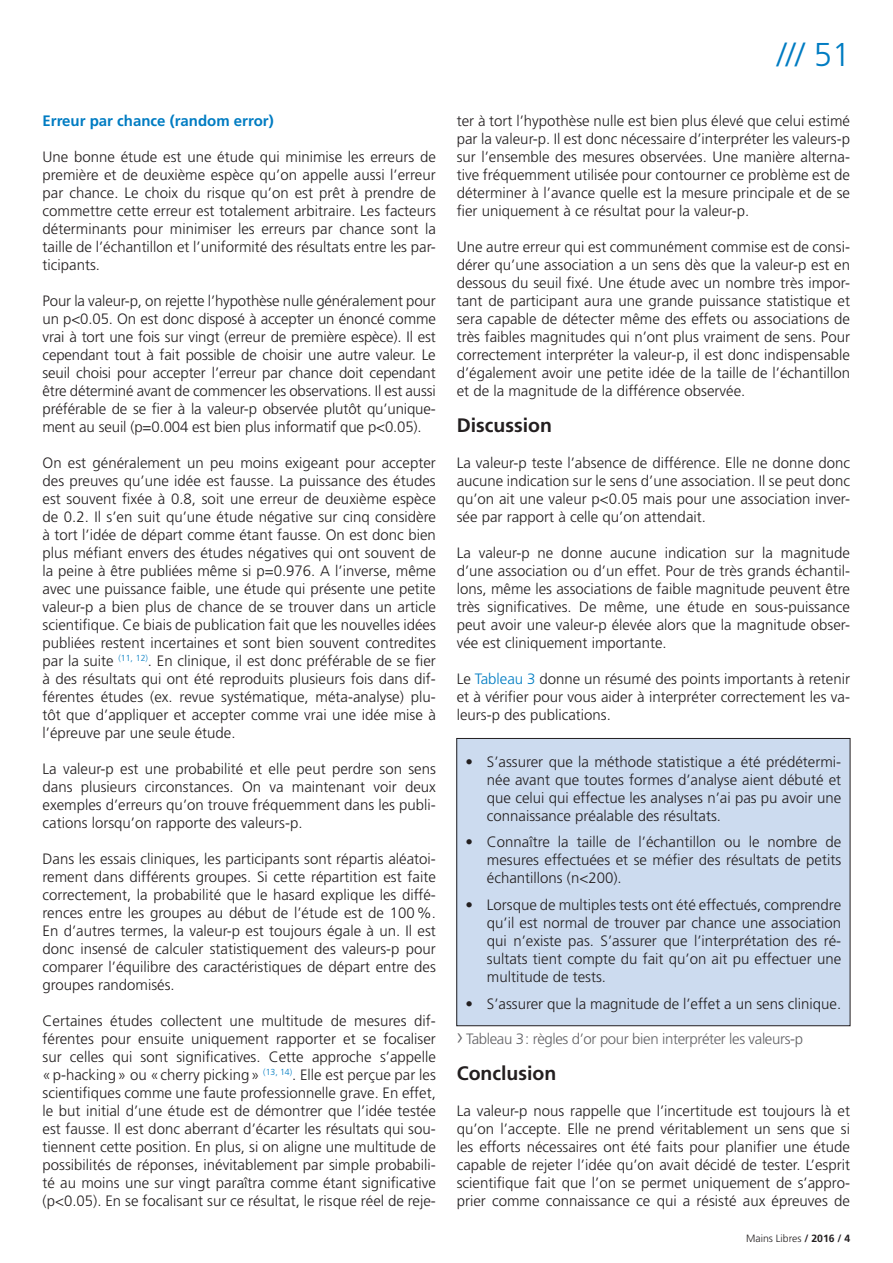
<style>
.page{position:relative;width:893px;height:1263px;background:#fff}
.page>*{position:absolute;margin:0;border:0;box-sizing:border-box;transform-origin:0 0}
.t1{font:300 33px "Frutiger";color:#007cc2}
.t2{font:700 19.5px "Frutiger";color:#231f20}
.t3{font:700 15.15px "Frutiger";color:#007cc2}
.t4{font:300 15px/18px "Frutiger";color:#231f20;text-align:justify}
.t5{font:300 15px "Frutiger";letter-spacing:-.025em;color:#636366}
.t6{font:300 10.5px "Frutiger";color:#231f20}
.s1{color:#007cc2}
.s2{font-size:22.5px}
.s3{font-weight:700}
</style>
<div class="page">
<div style="left:457px;top:738px;width:393px;height:288px;background:#ccdbef"></div>
<div style="left:456px;top:738px;width:394px;height:288px;border:1px solid #231f20"></div>
<p class="t3" style="left:43px;top:112px;width:233px">Erreur par chance (random error)</p>
<p class="t4" style="left:43px;top:148px;width:395px">Une bonne étude est une étude qui minimise les erreurs de première et de deuxième espèce qu’on appelle aussi l’erreur par chance. Le choix du risque qu’on est prêt à prendre de commettre cette erreur est totalement arbitraire. Les facteurs déterminants pour minimiser les erreurs par chance sont la taille de l’échantillon et l’uniformité des résultats entre les par&shy;ticipants.</p>
<p class="t4" style="left:43px;top:292px;width:395px">Pour la valeur-p, on rejette l’hypothèse nulle généralement pour un p&lt;0.05. On est donc disposé à accepter un énoncé comme vrai à tort une fois sur vingt (erreur de première espèce). Il est cependant tout à fait possible de choisir une autre valeur. Le seuil choisi pour accepter l’erreur par chance doit cependant être déterminé avant de commencer les observations. Il est aussi préférable de se fier à la valeur-p observée plutôt qu’unique&shy;ment au seuil (p=0.004 est bien plus informatif que p&lt;0.05).</p>
<p class="t4" style="left:43px;top:454px;width:395px">On est généralement un peu moins exigeant pour accepter des preuves qu’une idée est fausse. La puissance des études est souvent fixée à 0.8, soit une erreur de deuxième espèce de 0.2. Il s’en suit qu’une étude négative sur cinq considère à tort l’idée de départ comme étant fausse. On est donc bien plus méfiant envers des études négatives qui ont souvent de la peine à être publiées même si p=0.976. A l’inverse, même avec une puissance faible, une étude qui présente une petite valeur-p a bien plus de chance de se trouver dans un article scientifique. Ce biais de publication fait que les nouvelles idées publiées restent incertaines et sont bien souvent contredites par la suite <sup>(11,</sup> <sup>12)</sup>. En clinique, il est donc préférable de se fier à des résultats qui ont été reproduits plusieurs fois dans dif&shy;férentes études (ex. revue systématique, méta-analyse) plu&shy;tôt que d’appliquer et accepter comme vrai une idée mise à l’épreuve par une seule étude.</p>
<p class="t4" style="left:43px;top:760px;width:395px">La valeur-p est une probabilité et elle peut perdre son sens dans plusieurs circonstances. On va maintenant voir deux exemples d’erreurs qu’on trouve fréquemment dans les publi&shy;cations lorsqu’on rapporte des valeurs-p.</p>
<p class="t4" style="left:43px;top:850px;width:395px">Dans les essais cliniques, les participants sont répartis aléatoi&shy;rement dans différents groupes. Si cette répartition est faite correctement, la probabilité que le hasard explique les diffé&shy;rences entre les groupes au début de l’étude est de 100%.<br>En d’autres termes, la valeur-p est toujours égale à un. Il est donc insensé de calculer statistiquement des valeurs-p pour comparer l’équilibre des caractéristiques de départ entre des groupes randomisés.</p>
<p class="t4" style="left:43px;top:1012px;width:395px">Certaines études collectent une multitude de mesures dif&shy;férentes pour ensuite uniquement rapporter et se focaliser sur celles qui sont significatives. Cette approche s’appelle «p-hacking» ou «cherry picking» <sup>(13,</sup> <sup>14)</sup>. Elle est perçue par les scientifiques comme une faute professionnelle grave. En effet, le but initial d’une étude est de démontrer que l’idée testée est fausse. Il est donc aberrant d’écarter les résultats qui sou&shy;tiennent cette position. En plus, si on aligne une multitude de possibilités de réponses, inévitablement par simple probabili&shy;té au moins une sur vingt paraîtra comme étant significative (p&lt;0.05). En se focalisant sur ce résultat, le risque réel de reje-</p>
<h1 class="t1" style="left:777px;top:36px;width:75px">/// 51</h1>
<p class="t4" style="left:457px;top:112px;width:395px">ter à tort l’hypothèse nulle est bien plus élevé que celui estimé par la valeur-p. Il est donc nécessaire d’interpréter les valeurs-p sur l’ensemble des mesures observées. Une manière alterna&shy;tive fréquemment utilisée pour contourner ce problème est de déterminer à l’avance quelle est la mesure principale et de se fier uniquement à ce résultat pour la valeur-p.</p>
<p class="t4" style="left:457px;top:238px;width:395px">Une autre erreur qui est communément commise est de consi&shy;dérer qu’une association a un sens dès que la valeur-p est en dessous du seuil fixé. Une étude avec un nombre très impor&shy;tant de participant aura une grande puissance statistique et sera capable de détecter même des effets ou associations de très faibles magnitudes qui n’ont plus vraiment de sens. Pour correctement interpréter la valeur-p, il est donc indispensable d’également avoir une petite idée de la taille de l’échantillon et de la magnitude de la différence observée.</p>
<h2 class="t2" style="left:457px;top:414px;width:97px">Discussion</h2>
<p class="t4" style="left:457px;top:454px;width:395px">La valeur-p teste l’absence de différence. Elle ne donne donc aucune indication sur le sens d’une association. Il se peut donc qu’on ait une valeur p&lt;0.05 mais pour une association inver&shy;sée par rapport à celle qu’on attendait.</p>
<p class="t4" style="left:457px;top:544px;width:395px">La valeur-p ne donne aucune indication sur la magnitude d’une association ou d’un effet. Pour de très grands échantil&shy;lons, même les associations de faible magnitude peuvent être très significatives. De même, une étude en sous-puissance peut avoir une valeur-p élevée alors que la magnitude obser&shy;vée est cliniquement importante.</p>
<p class="t4" style="left:457px;top:670px;width:395px">Le <span class="s1">Tableau 3</span> donne un résumé des points importants à retenir et à vérifier pour vous aider à interpréter correctement les va&shy;leurs-p des publications.</p>
<p class="t4" style="left:487px;top:753px;width:356px;text-indent:-21px">• S’assurer que la méthode statistique a été prédétermi&shy;née avant que toutes formes d’analyse aient débuté et que celui qui effectue les analyses n’ai pas pu avoir une connaissance préalable des résultats.</p>
<p class="t4" style="left:487px;top:833px;width:356px;text-indent:-21px">• Connaître la taille de l’échantillon ou le nombre de mesures effectuées et se méfier des résultats de petits échantillons (n&lt;200).</p>
<p class="t4" style="left:487px;top:896px;width:356px;text-indent:-21px">• Lorsque de multiples tests ont été effectués, comprendre qu’il est normal de trouver par chance une association qui n’existe pas. S’assurer que l’interprétation des ré&shy;sultats tient compte du fait qu’on ait pu effectuer une multitude de tests.</p>
<p class="t4" style="left:466px;top:994px;width:377px">• S’assurer que la magnitude de l’effet a un sens clinique.</p>
<p class="t5" style="left:457px;top:1030px;width:348px"><span class="s2">›</span> Tableau 3: règles d’or pour bien interpréter les valeurs-p</p>
<h2 class="t2" style="left:457px;top:1062px;width:101px">Conclusion</h2>
<p class="t4" style="left:457px;top:1102px;width:395px">La valeur-p nous rappelle que l’incertitude est toujours là et qu’on l’accepte. Elle ne prend véritablement un sens que si les efforts nécessaires ont été faits pour planifier une étude capable de rejeter l’idée qu’on avait décidé de tester. L’esprit scientifique fait que l’on se permet uniquement de s’appro&shy;prier comme connaissance ce qui a résisté aux épreuves de</p>
<p class="t6" style="left:746px;top:1232px;width:106px">Mains Libres <span class="s3">/ 2016 / 4</span></p>
</div>
